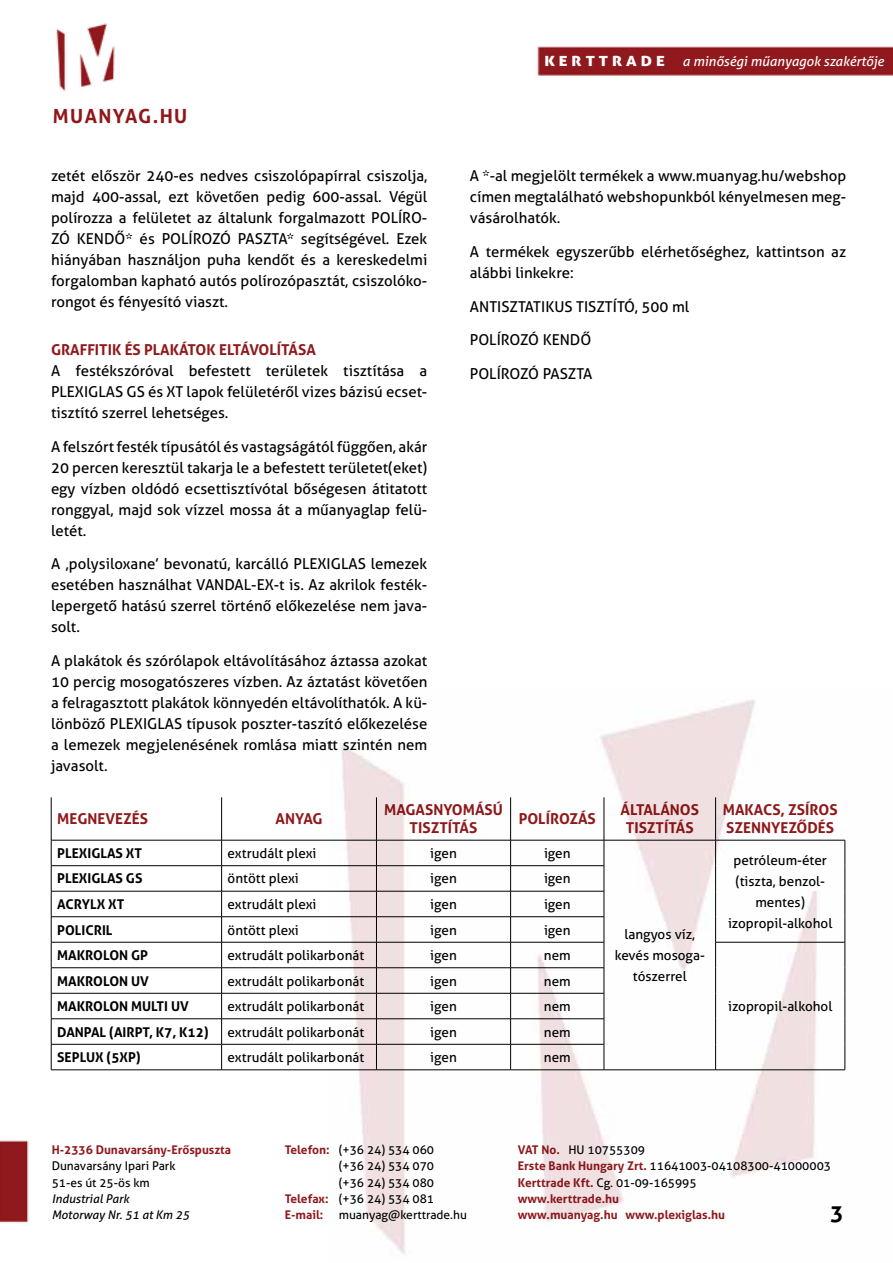
<style>
.page{position:relative;width:893px;height:1263px;background:#fff}
.page>*{position:absolute;margin:0;border:0;box-sizing:border-box;transform-origin:0 0}
.t1{font:700 22.5px "Aller";color:#000101}
.t2{font:700 19.5px "Aller";letter-spacing:.07em;color:#8f181c}
.t3{font:15px/21px "Aller";color:#000;text-align:justify}
.t4{font:700 15px/18px "Aller";color:#8f1a1c;text-align:center}
.t5{font:14.1px "Aller Display";color:#fff;scale:1.18 1}
.t6{font:13.5px/21px "Aller";color:#000;text-align:center}
.t7{font:700 13.5px "Aller";color:#000}
.t8{font:italic 13.5px "Aller";color:#fff}
.t9{font:700 12px/16.4px "Aller";color:#90191d}
.t10{font:12px/16.4px "Aller";color:#000}
.t11{font:italic 12px/16.4px "Aller";color:#000}
.s1{font-weight:700;color:#90191d}
.s2{font-weight:400;color:#000}
</style>
<div class="page">
<img style="left:56px;top:23px;width:59px;height:68px">
<img style="left:0;top:1140px;width:29px;height:83px">
<img style="left:537px;top:46px;width:356px;height:30px">
<hr style="left:51px;top:797px;width:1px;height:43px;background:#000">
<hr style="left:221px;top:797px;width:1px;height:43px;background:#000">
<hr style="left:51px;top:840px;width:171px;height:1px;background:#000">
<hr style="left:222px;top:840px;width:154px;height:1px;background:#000">
<hr style="left:51px;top:865px;width:171px;height:1px;background:#000">
<hr style="left:222px;top:865px;width:154px;height:1px;background:#000">
<hr style="left:51px;top:891px;width:171px;height:1px;background:#000">
<hr style="left:222px;top:891px;width:154px;height:1px;background:#000">
<hr style="left:51px;top:916px;width:171px;height:1px;background:#000">
<hr style="left:222px;top:916px;width:154px;height:1px;background:#000">
<hr style="left:51px;top:942px;width:171px;height:1px;background:#000">
<hr style="left:222px;top:942px;width:154px;height:1px;background:#000">
<hr style="left:51px;top:967px;width:171px;height:1px;background:#000">
<hr style="left:222px;top:967px;width:154px;height:1px;background:#000">
<hr style="left:51px;top:993px;width:171px;height:1px;background:#000">
<hr style="left:222px;top:993px;width:154px;height:1px;background:#000">
<hr style="left:51px;top:1018px;width:171px;height:1px;background:#000">
<hr style="left:222px;top:1018px;width:154px;height:1px;background:#000">
<hr style="left:51px;top:1044px;width:171px;height:1px;background:#000">
<svg style="left:51px;top:840px;width:1px;height:229px"></svg>
<hr style="left:222px;top:1044px;width:154px;height:1px;background:#000">
<svg style="left:221px;top:840px;width:1px;height:229px"></svg>
<hr style="left:51px;top:1069px;width:171px;height:1px;background:#000">
<hr style="left:222px;top:1069px;width:154px;height:1px;background:#000">
<img style="left:330px;top:699px;width:516px;height:557px">
<h2 class="t2" style="left:53px;top:104px;width:136px">MUANYAG.HU</h2>
<p class="t3" style="left:51px;top:165px;width:378px">zetét először 240-es nedves csiszolópapírral csiszolja, majd 400-assal, ezt követően pedig 600-assal. Végül polírozza a felületet az általunk forgalmazott POLÍRO-ZÓ KENDŐ* és POLÍROZÓ PASZTA* segítségével. Ezek hiányában használjon puha kendőt és a kereskedelmi forgalomban kapható autós polírozópasztát, csiszolóko&shy;rongot és fényesító viaszt.</p>
<p class="t4" style="left:51px;top:340px;width:266px">GRAFFITIK ÉS PLAKÁTOK ELTÁVOLÍTÁSA</p>
<p class="t3" style="left:51px;top:360px;width:378px">A festékszóróval befestett területek tisztítása a PLEXIGLAS GS és XT lapok felületéről vizes bázisú ecset&shy;tisztító szerrel lehetséges.</p>
<p class="t3" style="left:51px;top:436px;width:378px">A felszórt festék típusától és vastagságától függően, akár 20 percen keresztül takarja le a befestett területet(eket) egy vízben oldódó ecsettisztívótal bőségesen átitatott ronggyal, majd sok vízzel mossa át a műanyaglap felü&shy;letét.</p>
<p class="t3" style="left:51px;top:554px;width:378px">A ‚polysiloxane’ bevonatú, karcálló PLEXIGLAS lemezek esetében használhat VANDAL-EX-t is. Az akrilok festék&shy;lepergető hatású szerrel történő előkezelése nem java&shy;solt.</p>
<p class="t3" style="left:51px;top:650px;width:378px">A plakátok és szórólapok eltávolításához áztassa azokat 10 percig mosogatószeres vízben. Az áztatást követően a felragasztott plakátok könnyedén eltávolíthatók. A kü&shy;lönböző PLEXIGLAS típusok poszter-taszító előkezelése a lemezek megjelenésének romlása miatt szintén nem javasolt.</p>
<p class="t5" style="left:544px;top:52px;width:103px">K E R T T R A D E</p>
<p class="t8" style="left:682px;top:53px;width:203px">a minőségi műanyagok szakértője</p>
<p class="t3" style="left:470px;top:165px;width:378px">A *-al megjelölt termékek a www.muanyag.hu/webshop címen megtalálható webshopunkból kényelmesen meg&shy;vásárolhatók.</p>
<p class="t3" style="left:470px;top:241px;width:378px">A termékek egyszerűbb elérhetőséghez, kattintson az alábbi linkekre:</p>
<p class="t3" style="left:470px;top:296px;width:221px">ANTISZTATIKUS TISZTÍTÓ, 500 ml</p>
<p class="t3" style="left:470px;top:330px;width:123px">POLÍROZÓ KENDŐ</p>
<p class="t3" style="left:470px;top:363px;width:124px">POLÍROZÓ PASZTA</p>
<p class="t4" style="left:57px;top:810px;width:92px">MEGNEVEZÉS</p>
<p class="t4" style="left:275px;top:810px;width:49px">ANYAG</p>
<p class="t4" style="left:384px;top:801px;width:120px">MAGASNYOMÁSÚ<br>TISZTÍTÁS</p>
<p class="t4" style="left:519px;top:810px;width:79px">POLÍROZÁS</p>
<p class="t4" style="left:620px;top:801px;width:80px">ÁLTALÁNOS<br>TISZTÍTÁS</p>
<p class="t4" style="left:723px;top:801px;width:116px;text-align:left">MAKACS, ZSÍROS<br>SZENNYEZŐDÉS</p>
<p class="t7" style="left:57px;top:845px;width:86px">PLEXIGLAS XT</p>
<p class="t6" style="left:228px;top:842px;width:90px">extrudált plexi</p>
<p class="t6" style="left:430px;top:842px;width:28px">igen</p>
<p class="t6" style="left:544px;top:842px;width:28px">igen</p>
<p class="t6" style="left:728px;top:849px;width:106px">petróleum-éter (tiszta, benzol&shy;mentes) izopropil-alkohol</p>
<p class="t7" style="left:57px;top:870px;width:87px">PLEXIGLAS GS</p>
<p class="t6" style="left:228px;top:868px;width:73px">öntött plexi</p>
<p class="t6" style="left:430px;top:868px;width:28px">igen</p>
<p class="t6" style="left:544px;top:868px;width:28px">igen</p>
<p class="t7" style="left:57px;top:896px;width:69px">ACRYLX XT</p>
<p class="t6" style="left:228px;top:894px;width:90px">extrudált plexi</p>
<p class="t6" style="left:430px;top:894px;width:28px">igen</p>
<p class="t6" style="left:544px;top:894px;width:28px">igen</p>
<p class="t7" style="left:57px;top:921px;width:57px">POLICRIL</p>
<p class="t6" style="left:228px;top:919px;width:73px">öntött plexi</p>
<p class="t6" style="left:430px;top:919px;width:28px">igen</p>
<p class="t6" style="left:544px;top:919px;width:28px">igen</p>
<p class="t7" style="left:57px;top:947px;width:92px">MAKROLON GP</p>
<p class="t6" style="left:228px;top:945px;width:138px">extrudált polikarbonát</p>
<p class="t6" style="left:430px;top:945px;width:28px">igen</p>
<p class="t6" style="left:544px;top:945px;width:28px">nem</p>
<p class="t6" style="left:615px;top:924px;width:92px">langyos víz, kevés mosoga&shy;tószerrel</p>
<p class="t7" style="left:57px;top:972px;width:93px">MAKROLON UV</p>
<p class="t6" style="left:228px;top:970px;width:138px">extrudált polikarbonát</p>
<p class="t6" style="left:430px;top:970px;width:28px">igen</p>
<p class="t6" style="left:544px;top:970px;width:28px">nem</p>
<p class="t7" style="left:57px;top:998px;width:133px">MAKROLON MULTI UV</p>
<p class="t6" style="left:228px;top:996px;width:138px">extrudált polikarbonát</p>
<p class="t6" style="left:430px;top:996px;width:28px">igen</p>
<p class="t6" style="left:544px;top:996px;width:28px">nem</p>
<p class="t7" style="left:57px;top:1023px;width:153px">DANPAL (AIRPT, K7, K12)</p>
<p class="t6" style="left:228px;top:1021px;width:138px">extrudált polikarbonát</p>
<p class="t6" style="left:430px;top:1021px;width:28px">igen</p>
<p class="t6" style="left:544px;top:1021px;width:28px">nem</p>
<p class="t7" style="left:57px;top:1049px;width:85px">SEPLUX (5XP)</p>
<p class="t6" style="left:228px;top:1047px;width:138px">extrudált polikarbonát</p>
<p class="t6" style="left:430px;top:1047px;width:28px">igen</p>
<p class="t6" style="left:544px;top:1047px;width:28px">nem</p>
<p class="t6" style="left:728px;top:996px;width:106px">izopropil-alkohol</p>
<p class="t9" style="left:52px;top:1141px;width:181px">H-2336 Dunavarsány-Erőspuszta</p>
<p class="t10" style="left:52px;top:1158px;width:125px">Dunavarsány Ipari Park<br>51-es út 25-ös km</p>
<p class="t11" style="left:52px;top:1190px;width:140px">Industrial Park<br>Motorway Nr. 51 at Km 25</p>
<p class="t10" style="left:285px;top:1141px;width:151px"><span class="s1">Telefon:</span> (+36 24) 534 060</p>
<p class="t10" style="left:339px;top:1158px;width:97px">(+36 24) 534 070</p>
<p class="t10" style="left:339px;top:1174px;width:97px">(+36 24) 534 080</p>
<p class="t10" style="left:285px;top:1190px;width:151px"><span class="s1">Telefax:</span> (+36 24) 534 081</p>
<p class="t9" style="left:285px;top:1207px;width:40px">E-mail:</p>
<p class="t10" style="left:339px;top:1207px;width:130px">muanyag@kerttrade.hu</p>
<p class="t9" style="left:518px;top:1141px;width:315px">VAT No. <span class="s2">HU 10755309<br></span>Erste Bank Hungary Zrt. <span class="s2">11641003-04108300-41000003<br></span>Kerttrade Kft. <span class="s2">Cg. 01-09-165995<br></span>www.kerttrade.hu<br>www.muanyag.hu www.plexiglas.hu</p>
<h1 class="t1" style="left:830px;top:1199px;width:15px">3</h1>
</div>
